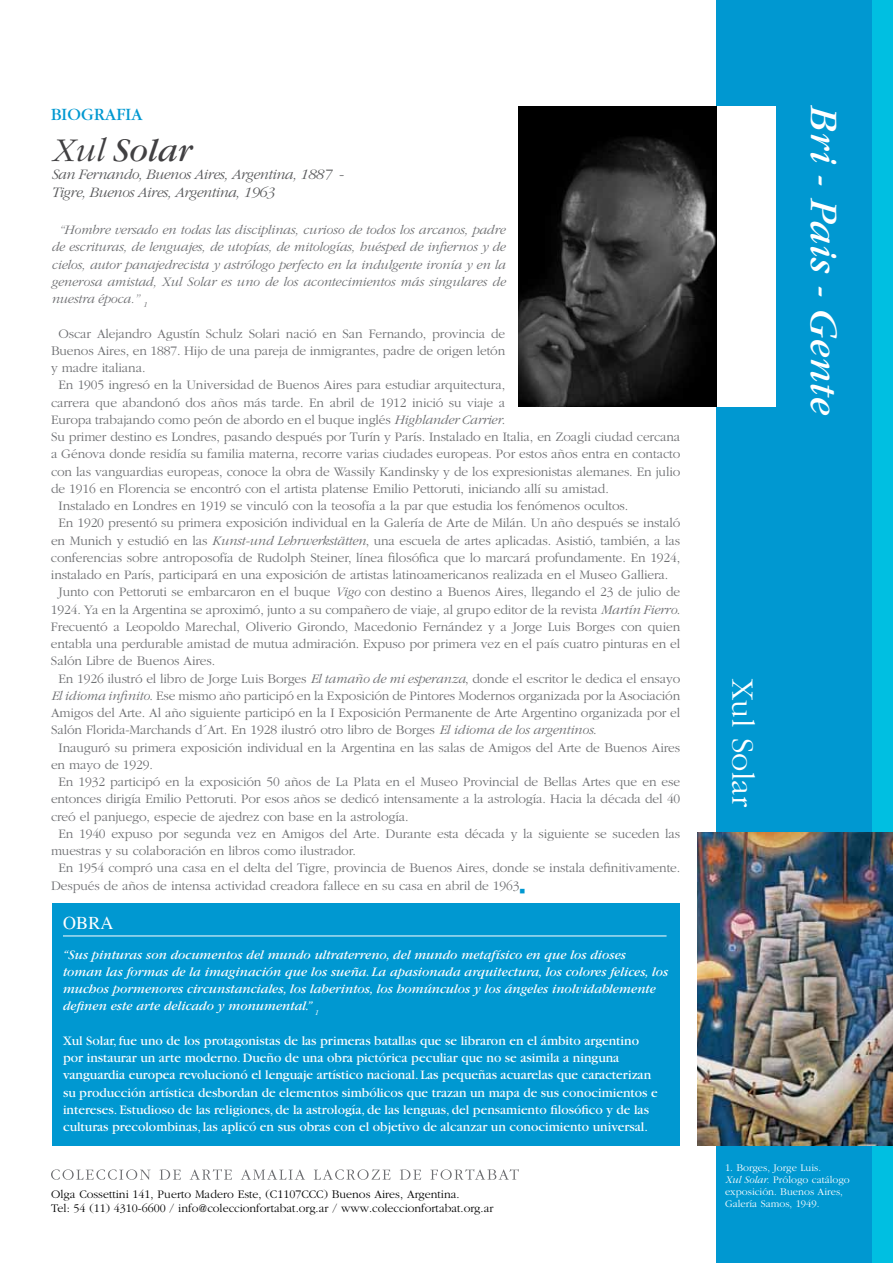
<style>
.page{position:relative;width:893px;height:1263px;background:#fff}
.page>*{position:absolute;margin:0;border:0;box-sizing:border-box;transform-origin:0 0}
.t1{font:italic 40.5px "Garamond";letter-spacing:.02em;color:#fff}
.t2{font:italic 34.5px "Garamond";letter-spacing:.005em;color:#414042}
.t3{font:300 32.4px "Garamond";letter-spacing:.005em;color:#fff}
.t4{font:18px "Garamond";letter-spacing:.01em;color:#0098d1}
.t5{font:18px "Times";color:#fff}
.t6{font:italic 300 15px/18px "Garamond";letter-spacing:-.03em;color:#58595b}
.t7{font:300 13.5px "Garamond";letter-spacing:-.01em;color:#6d6e71}
.t8{font:13.5px/17.2px "Garamond";color:#fff}
.t9{font:italic 13.5px/17.2px "Garamond";color:#fff}
.t10{font:italic 300 13.5px/17.2px "Garamond";letter-spacing:-.01em;color:#6d6e71;text-align:justify}
.t11{font:300 12px/14.4px "Garamond";color:#000}
.t12{font:300 10.5px/12px "Garamond";color:#fff}
.s1{font-weight:300}
.s2{font-style:italic}
.s3{color:#0098d1}
</style>
<div class="page">
<div style="left:52px;top:903px;width:628px;height:242px;background:#0098d1"></div>
<div style="left:872px;top:0;width:21px;height:1263px;background:#00bfe1"></div>
<div style="left:717px;top:0;width:155px;height:1263px;background:#0098d1"></div>
<div style="left:717px;top:106px;width:59px;height:301px;background:#fff"></div>
<img style="left:518px;top:106px;width:199px;height:301px">
<hr style="left:63px;top:935px;width:603px;height:1px;background:#fff">
<svg style="left:51px;top:1169px;width:100px;height:11px"></svg>
<svg style="left:159px;top:1169px;width:22px;height:11px"></svg>
<svg style="left:190px;top:1169px;width:42px;height:11px"></svg>
<svg style="left:241px;top:1169px;width:64px;height:11px"></svg>
<svg style="left:314px;top:1169px;width:76px;height:11px"></svg>
<svg style="left:400px;top:1169px;width:21px;height:11px"></svg>
<svg style="left:430px;top:1169px;width:89px;height:11px"></svg>
<img style="left:698px;top:832px;width:195px;height:313px">
<h3 class="t4" style="left:51px;top:105px;width:93px">BIOGRAFIA</h3>
<h2 class="t2" style="left:51px;top:133px;width:143px"><span class="s1">Xul</span> Solar</h2>
<p class="t6" style="left:51px;top:166px;width:293px">San Fernando, Buenos Aires, Argentina, 1887 -<br>Tigre, Buenos Aires, Argentina, 1963</p>
<p class="t10" style="left:51px;top:221px;width:456px;text-indent:8px">“Hombre versado en todas las disciplinas, curioso de todos los arcanos, padre de escrituras, de lenguajes, de utopías, de mitologías, huésped de infiernos y de cielos, autor panajedrecista y astrólogo perfecto en la indulgente ironía y en la generosa amistad, Xul Solar es uno de los acontecimientos más singulares de nuestra época.” <sub>1</sub></p>
<p class="t7" style="left:59px;top:326px;width:448px">Oscar Alejandro Agustín Schulz Solari nació en San Fernando, provincia de</p>
<p class="t7" style="left:51px;top:343px;width:456px">Buenos Aires, en 1887. Hijo de una pareja de inmigrantes, padre de origen letón</p>
<p class="t7" style="left:51px;top:360px;width:96px">y madre italiana.</p>
<p class="t7" style="left:59px;top:378px;width:448px">En 1905 ingresó en la Universidad de Buenos Aires para estudiar arquitectura,</p>
<p class="t7" style="left:51px;top:395px;width:456px">carrera que abandonó dos años más tarde. En abril de 1912 inició su viaje a</p>
<p class="t7" style="left:51px;top:412px;width:456px">Europa trabajando como peón de abordo en el buque inglés <span class="s2">Highlander Carrier</span>.</p>
<p class="t7" style="left:51px;top:429px;width:631px">Su primer destino es Londres, pasando después por Turín y París. Instalado en Italia, en Zoagli ciudad cercana</p>
<p class="t7" style="left:51px;top:447px;width:631px">a Génova donde residía su familia materna, recorre varias ciudades europeas. Por estos años entra en contacto</p>
<p class="t7" style="left:51px;top:464px;width:631px">con las vanguardias europeas, conoce la obra de Wassily Kandinsky y de los expresionistas alemanes. En julio</p>
<p class="t7" style="left:51px;top:481px;width:559px">de 1916 en Florencia se encontró con el artista platense Emilio Pettoruti, iniciando allí su amistad.</p>
<p class="t7" style="left:59px;top:498px;width:571px">Instalado en Londres en 1919 se vinculó con la teosofía a la par que estudia los fenómenos ocultos.</p>
<p class="t7" style="left:59px;top:516px;width:623px">En 1920 presentó su primera exposición individual en la Galería de Arte de Milán. Un año después se instaló</p>
<p class="t7" style="left:51px;top:533px;width:631px">en Munich y estudió en las <span class="s2">Kunst-und Lehrwerkstätten</span>, una escuela de artes aplicadas. Asistió, también, a las</p>
<p class="t7" style="left:51px;top:550px;width:631px">conferencias sobre antroposofía de Rudolph Steiner, línea filosófica que lo marcará profundamente. En 1924,</p>
<p class="t7" style="left:51px;top:567px;width:619px">instalado en París, participará en una exposición de artistas latinoamericanos realizada en el Museo Galliera.</p>
<p class="t7" style="left:58px;top:585px;width:623px">Junto con Pettoruti se embarcaron en el buque <span class="s2">Vigo</span> con destino a Buenos Aires, llegando el 23 de julio de</p>
<p class="t7" style="left:51px;top:602px;width:631px">1924. Ya en la Argentina se aproximó, junto a su compañero de viaje, al grupo editor de la revista <span class="s2">Martín Fierro</span>.</p>
<p class="t7" style="left:51px;top:619px;width:631px">Frecuentó a Leopoldo Marechal, Oliverio Girondo, Macedonio Fernández y a Jorge Luis Borges con quien</p>
<p class="t7" style="left:51px;top:636px;width:631px">entabla una perdurable amistad de mutua admiración. Expuso por primera vez en el país cuatro pinturas en el</p>
<p class="t7" style="left:51px;top:654px;width:166px">Salón Libre de Buenos Aires.</p>
<p class="t7" style="left:58px;top:671px;width:623px">En 1926 ilustró el libro de Jorge Luis Borges <span class="s2">El tamaño de mi esperanza</span>, donde el escritor le dedica el ensayo</p>
<p class="t7" style="left:51px;top:688px;width:631px"><span class="s2">El idioma infinito</span>. Ese mismo año participó en la Exposición de Pintores Modernos organizada por la Asociación</p>
<p class="t7" style="left:51px;top:705px;width:631px">Amigos del Arte. Al año siguiente participó en la I Exposición Permanente de Arte Argentino organizada por el</p>
<p class="t7" style="left:51px;top:723px;width:547px">Salón Florida-Marchands d´Art. En 1928 ilustró otro libro de Borges <span class="s2">El idioma de los argentinos</span>.</p>
<p class="t7" style="left:59px;top:740px;width:623px">Inauguró su primera exposición individual en la Argentina en las salas de Amigos del Arte de Buenos Aires</p>
<p class="t7" style="left:51px;top:757px;width:103px">en mayo de 1929.</p>
<p class="t7" style="left:59px;top:774px;width:623px">En 1932 participó en la exposición 50 años de La Plata en el Museo Provincial de Bellas Artes que en ese</p>
<p class="t7" style="left:51px;top:792px;width:631px">entonces dirigía Emilio Pettoruti. Por esos años se dedicó intensamente a la astrología. Hacia la década del 40</p>
<p class="t7" style="left:51px;top:809px;width:359px">creó el panjuego, especie de ajedrez con base en la astrología.</p>
<p class="t7" style="left:59px;top:826px;width:623px">En 1940 expuso por segunda vez en Amigos del Arte. Durante esta década y la siguiente se suceden las</p>
<p class="t7" style="left:51px;top:843px;width:307px">muestras y su colaboración en libros como ilustrador.</p>
<p class="t7" style="left:59px;top:861px;width:623px">En 1954 compró una casa en el delta del Tigre, provincia de Buenos Aires, donde se instala definitivamente.</p>
<p class="t7" style="left:51px;top:878px;width:476px">Después de años de intensa actividad creadora fallece en su casa en abril de 1963<span class="s3">■</span></p>
<h3 class="t5" style="left:63px;top:906px;width:52px">OBRA</h3>
<p class="t9" style="left:63px;top:946px;width:607px">“Sus pinturas son documentos del mundo ultraterreno, del mundo metafísico en que los dioses toman las formas de la imaginación que los sueña. La apasionada arquitectura, los colores felices, los muchos pormenores circunstanciales, los laberintos, los homúnculos y los ángeles inolvidablemente definen este arte delicado y monumental.” <sub>1</sub></p>
<p class="t8" style="left:63px;top:1032px;width:596px">Xul Solar, fue uno de los protagonistas de las primeras batallas que se libraron en el ámbito argentino por instaurar un arte moderno. Dueño de una obra pictórica peculiar que no se asimila a ninguna vanguardia europea revolucionó el lenguaje artístico nacional. Las pequeñas acuarelas que caracterizan su producción artística desbordan de elementos simbólicos que trazan un mapa de sus conocimientos e intereses. Estudioso de las religiones, de la astrología, de las lenguas, del pensamiento filosófico y de las culturas precolombinas, las aplicó en sus obras con el objetivo de alcanzar un conocimiento universal.</p>
<p class="t11" style="left:51px;top:1187px;width:444px">Olga Cossettini 141, Puerto Madero Este, (C1107CCC) Buenos Aires, Argentina.<br>Tel: 54 (11) 4310-6600 / info@coleccionfortabat.org.ar / www.coleccionfortabat.org.ar</p>
<h1 class="t1" style="left:845px;top:106px;width:311px;rotate:90deg">Bri - Pais - Gente</h1>
<h3 class="t3" style="left:760px;top:679px;width:129px;rotate:90deg">Xul Solar</h3>
<p class="t12" style="left:725px;top:1162px;width:126px">1. Borges, Jorge Luis.<br><span class="s2">Xul Solar</span>. Prólogo catálogo exposición. Buenos Aires,<br>Galería Samos, 1949.</p>
</div>
